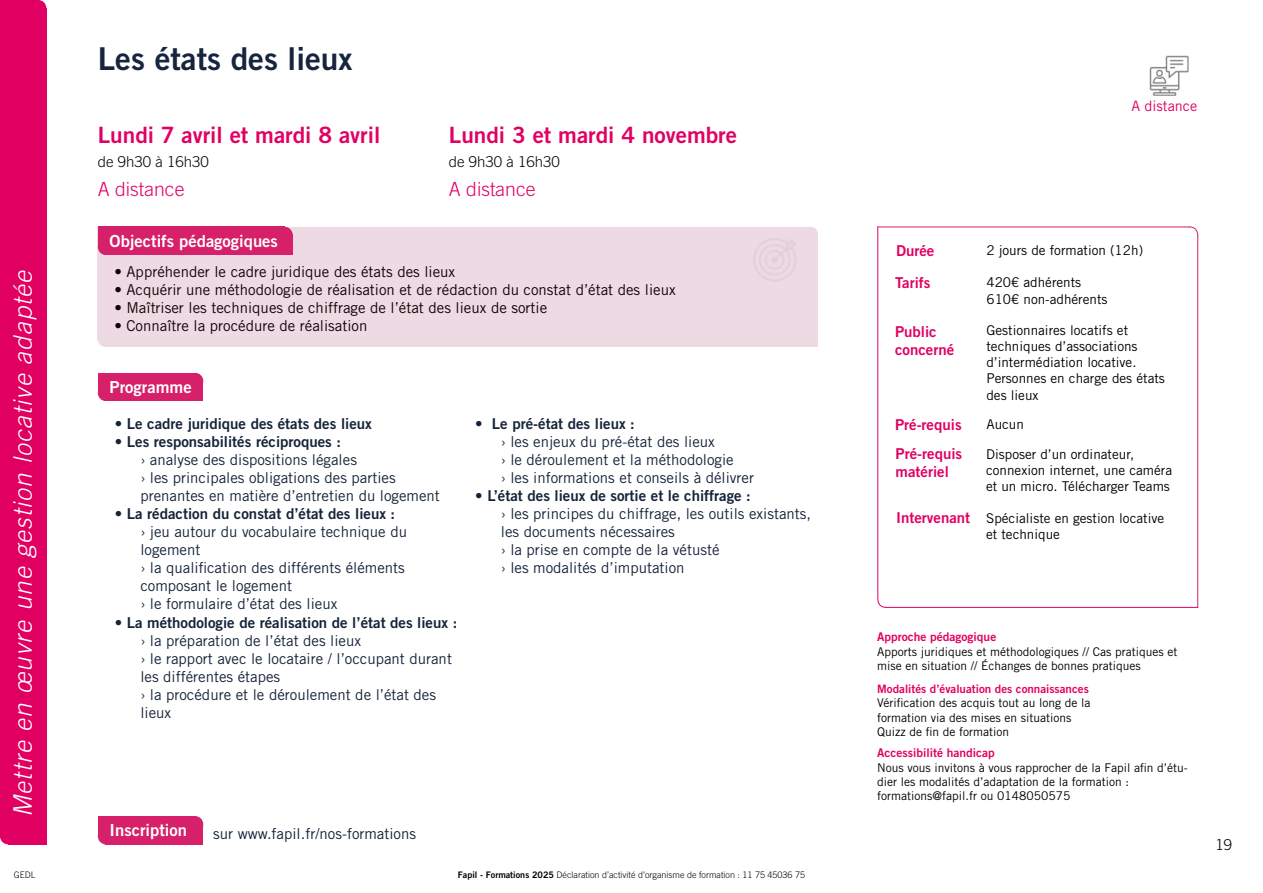
<style>
.page{position:relative;width:1263px;height:893px;background:#fff}
.page>*{position:absolute;margin:0;border:0;box-sizing:border-box;transform-origin:0 0}
.t1{font:31.5px "Trade Gothic LT Std Bd 2";color:#17243d}
.t2{font:italic 300 25.5px "Trade Gothic LT Std";color:#fff}
.t3{font:22.5px "Trade Gothic LT Std Bd 2";color:#e10063}
.t4{font:300 19.5px "Trade Gothic LT Std";color:#e10063}
.t5{font:16.65px "Trade Gothic LT Std Bd 2";color:#fff}
.t6{font:15px/18px "Trade Gothic LT Std";color:#162439}
.t7{font:15px "Trade Gothic LT Std";color:#170008}
.t8{font:15px "Trade Gothic LT Std Bd 2";color:#162439}
.t9{font:15px/18px "Trade Gothic LT Std Bd 2";color:#e10062}
.t10{font:15px "Trade Gothic LT Std";color:#152236}
.t11{font:300 15px "Trade Gothic LT Std";color:#050505}
.t12{font:300 15px "Trade Gothic LT Std";color:#000}
.t13{font:14.4px "Trade Gothic LT Std";color:#e10063}
.t14{font:13.5px/16.2px "Trade Gothic LT Std";color:#000}
.t15{font:12px/14.4px "Trade Gothic LT Std";color:#000}
.t16{font:12px "Trade Gothic LT Std Bd 2";color:#e10063}
.t17{font:11.7px "Trade Gothic LT Std Bd 2";color:#e30062}
.t18{font:300 9px "Trade Gothic LT Std";color:#000}
.t19{font:300 9px "Trade Gothic LT Std";color:#020304}
.s1{font-family:"Trade Gothic LT Std Bd 2";font-weight:400}
.s2{font-family:"Trade Gothic LT Std Bd 2";font-size:15px;color:#e10062}
</style>
<div class="page">
<div style="left:98px;top:333px;width:13px;height:14px;background:#eddae2;border-radius:50%"></div>
<div style="left:804px;top:227px;width:14px;height:14px;background:#eddae2;border-radius:50%"></div>
<div style="left:98px;top:227px;width:713px;height:113px;background:#eddae2"></div>
<div style="left:105px;top:234px;width:713px;height:113px;background:#eddae2"></div>
<div style="left:8px;top:8px;width:38px;height:836px;background:#e10063"></div>
<div style="left:0;top:0;width:39px;height:836px;background:#e10062"></div>
<div style="left:277px;top:227px;width:16px;height:16px;background:#d62069;border-radius:50%"></div>
<div style="left:106px;top:235px;width:187px;height:20px;background:#d62069"></div>
<div style="left:98px;top:239px;width:16px;height:16px;background:#d62069;border-radius:50%"></div>
<div style="left:98px;top:227px;width:187px;height:20px;background:#d62069"></div>
<div style="left:106px;top:381px;width:97px;height:20px;background:#d62069"></div>
<div style="left:188px;top:373px;width:15px;height:16px;background:#d62069;border-radius:50%"></div>
<div style="left:98px;top:385px;width:16px;height:16px;background:#d62069;border-radius:50%"></div>
<div style="left:98px;top:373px;width:97px;height:20px;background:#d62069"></div>
<div style="left:0;top:828px;width:16px;height:16px;background:#e10063;border-radius:50%"></div>
<div style="left:31px;top:0;width:15px;height:16px;background:#e10063;border-radius:50%"></div>
<div style="left:106px;top:824px;width:97px;height:20px;background:#d62069"></div>
<div style="left:188px;top:816px;width:15px;height:16px;background:#d62069;border-radius:50%"></div>
<div style="left:98px;top:828px;width:16px;height:16px;background:#d62069;border-radius:50%"></div>
<div style="left:98px;top:816px;width:97px;height:20px;background:#d62069"></div>
<hr style="left:877px;top:227px;width:313px;height:1px;background:#d62069">
<hr style="left:1197px;top:235px;width:1px;height:373px;background:#d62069">
<svg style="left:1188px;top:226px;width:10px;height:11px"></svg>
<hr style="left:886px;top:607px;width:312px;height:1px;background:#e10063">
<hr style="left:877px;top:227px;width:1px;height:371px;background:#e10063">
<svg style="left:877px;top:598px;width:10px;height:10px"></svg>
<img style="left:1149px;top:56px;width:40px;height:39px">
<h2 class="t2" style="left:8px;top:817px;width:549px;rotate:-90deg">Mettre en œuvre une gestion locative adaptée</h2>
<p class="t19" style="left:14px;top:869px;width:23px">GEDL</p>
<h1 class="t1" style="left:98px;top:39px;width:256px">Les états des lieux</h1>
<h3 class="t3" style="left:98px;top:121px;width:284px">Lundi 7 avril et mardi 8 avril</h3>
<p class="t11" style="left:98px;top:153px;width:112px">de 9h30 à 16h30</p>
<h3 class="t3" style="left:449px;top:121px;width:290px">Lundi 3 et mardi 4 novembre</h3>
<p class="t11" style="left:449px;top:153px;width:112px">de 9h30 à 16h30</p>
<h3 class="t4" style="left:98px;top:178px;width:88px">A distance</h3>
<h3 class="t4" style="left:449px;top:178px;width:88px">A distance</h3>
<p class="t5" style="left:110px;top:230px;width:170px">Objectifs pédagogiques</p>
<p class="t7" style="left:114px;top:262px;width:342px">• Appréhender le cadre juridique des états des lieux</p>
<p class="t7" style="left:114px;top:280px;width:563px">• Acquérir une méthodologie de réalisation et de rédaction du constat d’état des lieux</p>
<p class="t7" style="left:114px;top:298px;width:434px">• Maîtriser les techniques de chiffrage de l’état des lieux de sortie</p>
<p class="t7" style="left:114px;top:316px;width:254px">• Connaître la procédure de réalisation</p>
<p class="t5" style="left:110px;top:376px;width:84px">Programme</p>
<p class="t8" style="left:115px;top:415px;width:259px">• Le cadre juridique des états des lieux</p>
<p class="t8" style="left:115px;top:433px;width:228px">• Les responsabilités réciproques :</p>
<p class="t6" style="left:140px;top:451px;width:301px">› analyse des dispositions légales<br>› les principales obligations des parties prenantes en matière d’entretien du logement</p>
<p class="t8" style="left:115px;top:505px;width:282px">• La rédaction du constat d’état des lieux :</p>
<p class="t6" style="left:140px;top:523px;width:268px">› jeu autour du vocabulaire technique du logement<br>› la qualification des différents éléments composant le logement<br>› le formulaire d’état des lieux</p>
<p class="t8" style="left:115px;top:613px;width:344px">• La méthodologie de réalisation de l’état des lieux :</p>
<p class="t6" style="left:140px;top:631px;width:313px">› la préparation de l’état des lieux<br>› le rapport avec le locataire / l’occupant durant les différentes étapes<br>› la procédure et le déroulement de l’état des lieux</p>
<p class="t8" style="left:475px;top:415px;width:161px">• Le pré-état des lieux :</p>
<p class="t6" style="left:501px;top:433px;width:255px">› les enjeux du pré-état des lieux<br>› le déroulement et la méthodologie<br>› les informations et conseils à délivrer</p>
<p class="t8" style="left:475px;top:487px;width:277px">• L’état des lieux de sortie et le chiffrage :</p>
<p class="t6" style="left:501px;top:505px;width:312px">› les principes du chiffrage, les outils existants, les documents nécessaires<br>› la prise en compte de la vétusté<br>› les modalités d’imputation</p>
<p class="t5" style="left:110px;top:820px;width:79px">Inscription</p>
<p class="t10" style="left:213px;top:824px;width:204px">sur www.fapil.fr/nos-formations</p>
<p class="t18" style="left:458px;top:869px;width:349px"><span class="s1">Fapil - Formations 2025</span> Déclaration d’activité d’organisme de formation : 11 75 45036 75</p>
<p class="t13" style="left:1131px;top:98px;width:67px">A distance</p>
<p class="t9" style="left:896px;top:242px;width:40px">Durée</p>
<p class="t9" style="left:895px;top:274px;width:37px">Tarifs</p>
<p class="t9" style="left:895px;top:322px;width:61px">Public concerné</p>
<p class="t14" style="left:986px;top:242px;width:158px">2 jours de formation (12h)</p>
<p class="t14" style="left:986px;top:274px;width:123px">420€ adhérents<br>610€ non-adhérents</p>
<p class="t14" style="left:986px;top:322px;width:180px">Gestionnaires locatifs et techniques d’associations d’intermédiation locative.<br>Personnes en charge des états des lieux</p>
<p class="t9" style="left:895px;top:416px;width:68px">Pré-requis</p>
<p class="t14" style="left:986px;top:416px;width:39px">Aucun</p>
<p class="t9" style="left:896px;top:444px;width:68px">Pré-requis matériel</p>
<p class="t14" style="left:986px;top:446px;width:187px">Disposer d’un ordinateur, connexion internet, une caméra et un micro. Télécharger Teams</p>
<p class="t14" style="left:986px;top:510px;width:180px;text-indent:-90px"><span class="s2">Intervenant</span> Spécialiste en gestion locative et technique</p>
<p class="t16" style="left:877px;top:630px;width:121px">Approche pédagogique</p>
<p class="t15" style="left:877px;top:644px;width:302px">Apports juridiques et méthodologiques // Cas pratiques et mise en situation // Échanges de bonnes pratiques</p>
<p class="t17" style="left:877px;top:681px;width:213px">Modalités d’évaluation des connaissances</p>
<p class="t15" style="left:877px;top:696px;width:215px">Vérification des acquis tout au long de la formation via des mises en situations<br>Quizz de fin de formation</p>
<p class="t16" style="left:877px;top:745px;width:119px">Accessibilité handicap</p>
<p class="t15" style="left:877px;top:760px;width:312px">Nous vous invitons à vous rapprocher de la Fapil afin d’étu&shy;dier les modalités d’adaptation de la formation : formations@fapil.fr ou 0148050575</p>
<p class="t12" style="left:1215px;top:836px;width:18px">19</p>
</div>
